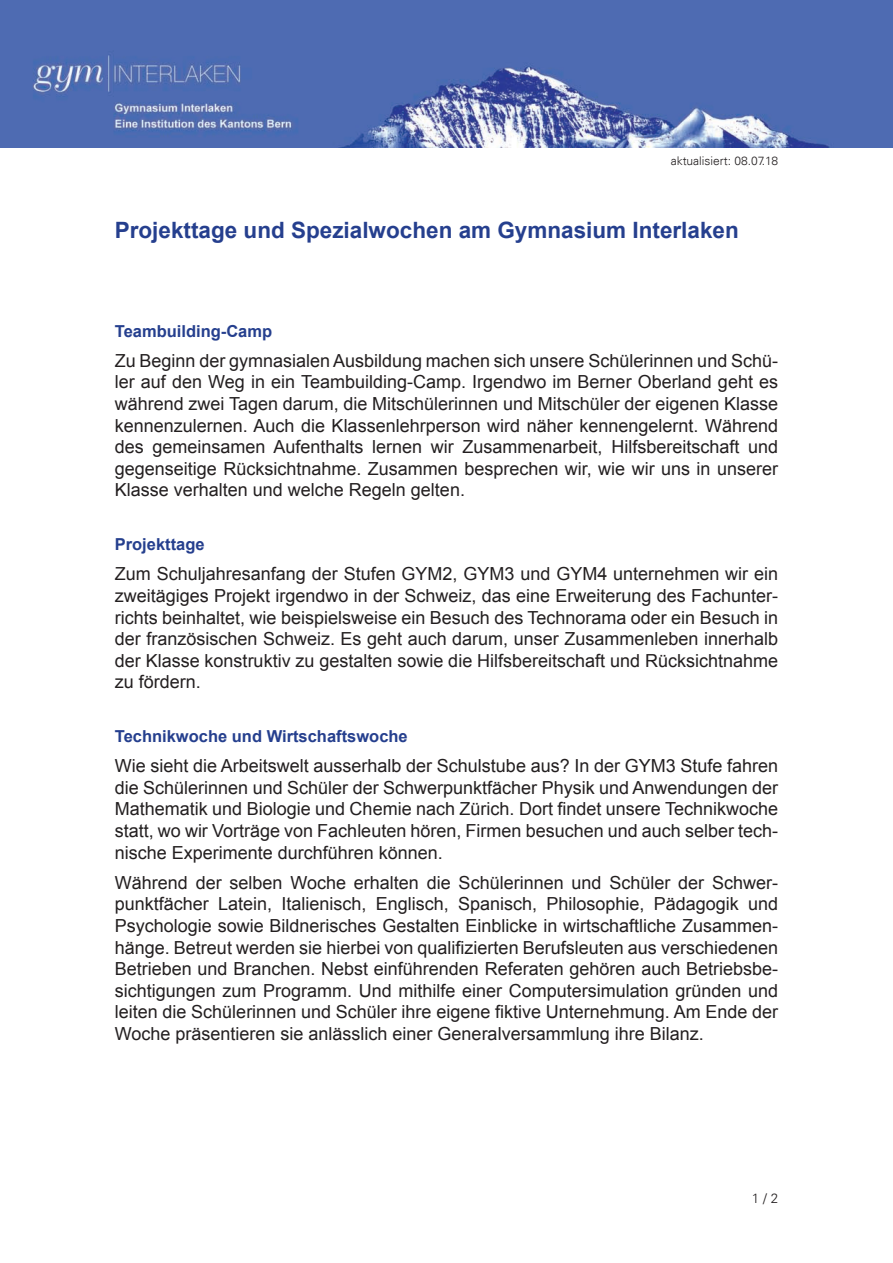
<style>
.page{position:relative;width:893px;height:1263px;background:#fff}
.page>*{position:absolute;margin:0;border:0;box-sizing:border-box;transform-origin:0 0}
.t1{font:700 22.5px "Arial";color:#253f8e}
.t2{font:18px/21.6px "Arial";color:#231f20;text-align:justify}
.t3{font:700 16.5px "Arial";color:#253f8e}
.t4{font:300 13.5px "Univers LT";color:#231f20}
.t5{font:300 12px "Univers LT";color:#231f20}
</style>
<div class="page">
<img style="left:0;top:0;width:893px;height:147px">
<p class="t5" style="left:671px;top:154px;width:109px">aktualisiert: 08.07.18</p>
<p class="t1" style="left:115px;top:217px;width:625px">Projekttage und Spezialwochen am Gymnasium Interlaken</p>
<p class="t3" style="left:115px;top:322px;width:159px">Teambuilding-Camp</p>
<p class="t2" style="left:115px;top:350px;width:665px">Zu Beginn der gymnasialen Ausbildung machen sich unsere Schülerinnen und Schü&shy;ler auf den Weg in ein Teambuilding-Camp. Irgendwo im Berner Oberland geht es während zwei Tagen darum, die Mitschülerinnen und Mitschüler der eigenen Klasse kennenzulernen. Auch die Klassenlehrperson wird näher kennengelernt. Während des gemeinsamen Aufenthalts lernen wir Zusammenarbeit, Hilfsbereitschaft und gegenseitige Rücksichtnahme. Zusammen besprechen wir, wie wir uns in unserer Klasse verhalten und welche Regeln gelten.</p>
<p class="t3" style="left:115px;top:535px;width:91px">Projekttage</p>
<p class="t2" style="left:115px;top:563px;width:665px">Zum Schuljahresanfang der Stufen GYM2, GYM3 und GYM4 unternehmen wir ein zweitägiges Projekt irgendwo in der Schweiz, das eine Erweiterung des Fachunter&shy;richts beinhaltet, wie beispielsweise ein Besuch des Technorama oder ein Besuch in der französischen Schweiz. Es geht auch darum, unser Zusammenleben innerhalb der Klasse konstruktiv zu gestalten sowie die Hilfsbereitschaft und Rücksichtnahme zu fördern.</p>
<p class="t3" style="left:115px;top:727px;width:294px">Technikwoche und Wirtschaftswoche</p>
<p class="t2" style="left:115px;top:755px;width:665px">Wie sieht die Arbeitswelt ausserhalb der Schulstube aus? In der GYM3 Stufe fahren die Schülerinnen und Schüler der Schwerpunktfächer Physik und Anwendungen der Mathematik und Biologie und Chemie nach Zürich. Dort findet unsere Technikwoche statt, wo wir Vorträge von Fachleuten hören, Firmen besuchen und auch selber tech&shy;nische Experimente durchführen können.</p>
<p class="t2" style="left:115px;top:872px;width:665px">Während der selben Woche erhalten die Schülerinnen und Schüler der Schwer&shy;punktfächer Latein, Italienisch, Englisch, Spanisch, Philosophie, Pädagogik und Psychologie sowie Bildnerisches Gestalten Einblicke in wirtschaftliche Zusammen&shy;hänge. Betreut werden sie hierbei von qualifizierten Berufsleuten aus verschiedenen Betrieben und Branchen. Nebst einführenden Referaten gehören auch Betriebsbe&shy;sichtigungen zum Programm. Und mithilfe einer Computersimulation gründen und leiten die Schülerinnen und Schüler ihre eigene fiktive Unternehmung. Am Ende der Woche präsentieren sie anlässlich einer Generalversammlung ihre Bilanz.</p>
<p class="t4" style="left:752px;top:1189px;width:28px">1 / 2</p>
</div>
